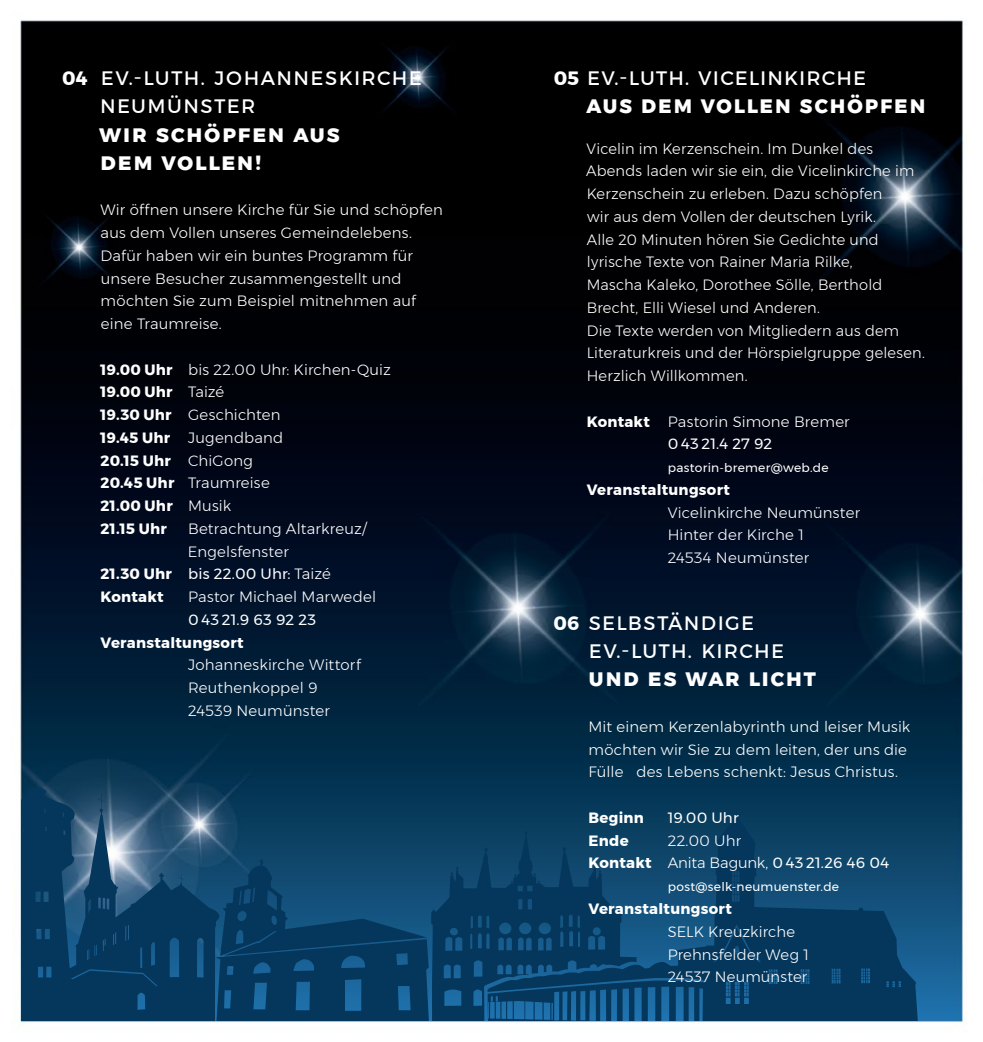
<style>
.page{position:relative;width:983px;height:1042px;background:#fff}
.page>*{position:absolute;margin:0;border:0;box-sizing:border-box;transform-origin:0 0}
.t1{font:23.62px/28.3px "Montserrat";letter-spacing:.045em;color:#fff}
.t2{font:700 23.62px/28.3px "Montserrat";letter-spacing:.06em;color:#fff}
.t3{font:300 14.88px/22.8px "Montserrat";letter-spacing:.01em;color:#fff}
.t4{font:700 14.88px "Montserrat";letter-spacing:.02em;color:#fff}
.t5{font:14.88px "Montserrat";letter-spacing:.01em;color:#fff}
.t6{font:12.25px "Montserrat";letter-spacing:.02em;color:#fff}
.s1{font-weight:700;font-size:19.25px}
.s2{font-weight:700}
.s3{font-weight:300}
.s4{font-weight:400}
</style>
<div class="page">
<img style="left:19px;top:20px;width:948px;height:1006px">
<svg style="left:709px;top:809px;width:209px;height:211px;background:#093e64"></svg>
<svg style="left:22px;top:781px;width:687px;height:239px;background:#0f446a"></svg>
<h1 class="t1" style="left:100px;top:62px;width:324px;text-indent:-37px"><span class="s1">04</span> ev.-luth. johanneskirche neumünster</h1>
<h1 class="t2" style="left:99px;top:119px;width:242px">wir schöpfen aus dem vollen!</h1>
<p class="t3" style="left:100px;top:199px;width:344px">Wir öffnen unsere Kirche für Sie und schöpfen aus dem Vollen unseres Gemeindelebens.<br>Dafür haben wir ein buntes Programm für unsere Besucher zusammengestellt und möchten Sie zum Beispiel mitnehmen auf eine Traumreise.</p>
<p class="t3" style="left:100px;top:358px;width:292px"><span class="s2">19.00 Uhr</span> bis 22.00 Uhr: Kirchen-Quiz<br><span class="s2">19.00 Uhr</span> Taizé<br><span class="s2">19.30 Uhr</span> Geschichten<br><span class="s2">19.45 Uhr</span> Jugendband<br><span class="s2">20.15 Uhr</span> ChiGong<br><span class="s2">20.45 Uhr</span> Traumreise<br><span class="s2">21.00 Uhr</span> Musik<br><span class="s2">21.15 Uhr</span></p>
<p class="t3" style="left:188px;top:517px;width:180px">Betrachtung Altarkreuz/</p>
<p class="t3" style="left:188px;top:540px;width:102px">Engelsfenster</p>
<p class="t5" style="left:100px;top:563px;width:232px"><span class="s2">21.30 Uhr</span> bis 22.00 Uhr: <span class="s3">Taizé</span></p>
<p class="t4" style="left:100px;top:585px;width:65px">Kontakt</p>
<p class="t3" style="left:188px;top:585px;width:189px">Pastor Michael Marwedel</p>
<p class="t5" style="left:188px;top:608px;width:130px">0 43 21.9 63 92 23</p>
<p class="t4" style="left:100px;top:630px;width:145px">Veranstaltungsort</p>
<p class="t3" style="left:188px;top:653px;width:174px">Johanneskirche Wittorf<br>Reuthenkoppel 9<br>24539 Neumünster</p>
<h1 class="t1" style="left:586px;top:62px;width:340px;text-indent:-33px"><span class="s1">05</span> ev.-luth. vicelinkirche<br><span class="s2">aus dem vollen schöpfen</span></h1>
<p class="t3" style="left:586px;top:137px;width:340px">Vicelin im Kerzenschein. Im Dunkel des Abends laden wir sie ein, die Vicelinkirche im Kerzenschein zu erleben. Dazu schöpfen<br>wir aus dem Vollen der deutschen Lyrik.<br>Alle 20 Minuten hören Sie Gedichte und lyrische Texte von Rainer Maria Rilke,<br>Mascha Kaleko, Dorothee Sölle, Berthold Brecht, Elli Wiesel und Anderen.<br>Die Texte werden von Mitgliedern aus dem Literaturkreis und der Hörspielgruppe gelesen.<br>Herzlich Willkommen.</p>
<p class="t3" style="left:586px;top:410px;width:264px;text-align:center"><span class="s2">Kontakt</span> Pastorin Simone Bremer<br><span class="s4">0 43 21.4 27 92</span></p>
<p class="t6" style="left:667px;top:458px;width:162px">pastorin-bremer@web.de</p>
<p class="t4" style="left:586px;top:478px;width:145px">Veranstaltungsort</p>
<p class="t3" style="left:667px;top:501px;width:194px">Vicelinkirche Neumünster<br>Hinter der Kirche 1<br>24534 Neumünster</p>
<h1 class="t1" style="left:588px;top:607px;width:197px;text-indent:-35px"><span class="s1">06</span> selbständige ev.-luth. kirche</h1>
<h1 class="t2" style="left:588px;top:664px;width:227px">und es war licht</h1>
<p class="t3" style="left:588px;top:715px;width:323px">Mit einem Kerzenlabyrinth und leiser Musik möchten wir Sie zu dem leiten, der uns die<br>Fülle des Lebens schenkt: Jesus Christus.</p>
<p class="t4" style="left:588px;top:806px;width:57px">Beginn</p>
<p class="t5" style="left:667px;top:806px;width:72px">19.00 Uhr</p>
<p class="t4" style="left:588px;top:828px;width:42px">Ende</p>
<p class="t3" style="left:588px;top:829px;width:302px;text-indent:79px">22.00 Uhr<br><span class="s2">Kontakt</span> Anita Bagunk, <span class="s4">0 43 21.26 46 04</span></p>
<p class="t6" style="left:667px;top:877px;width:173px">post@selk-neumuenster.de</p>
<p class="t4" style="left:588px;top:897px;width:145px">Veranstaltungsort</p>
<p class="t3" style="left:667px;top:920px;width:142px">SELK Kreuzkirche<br>Prehnsfelder Weg 1<br>24537 Neumünster</p>
</div>
